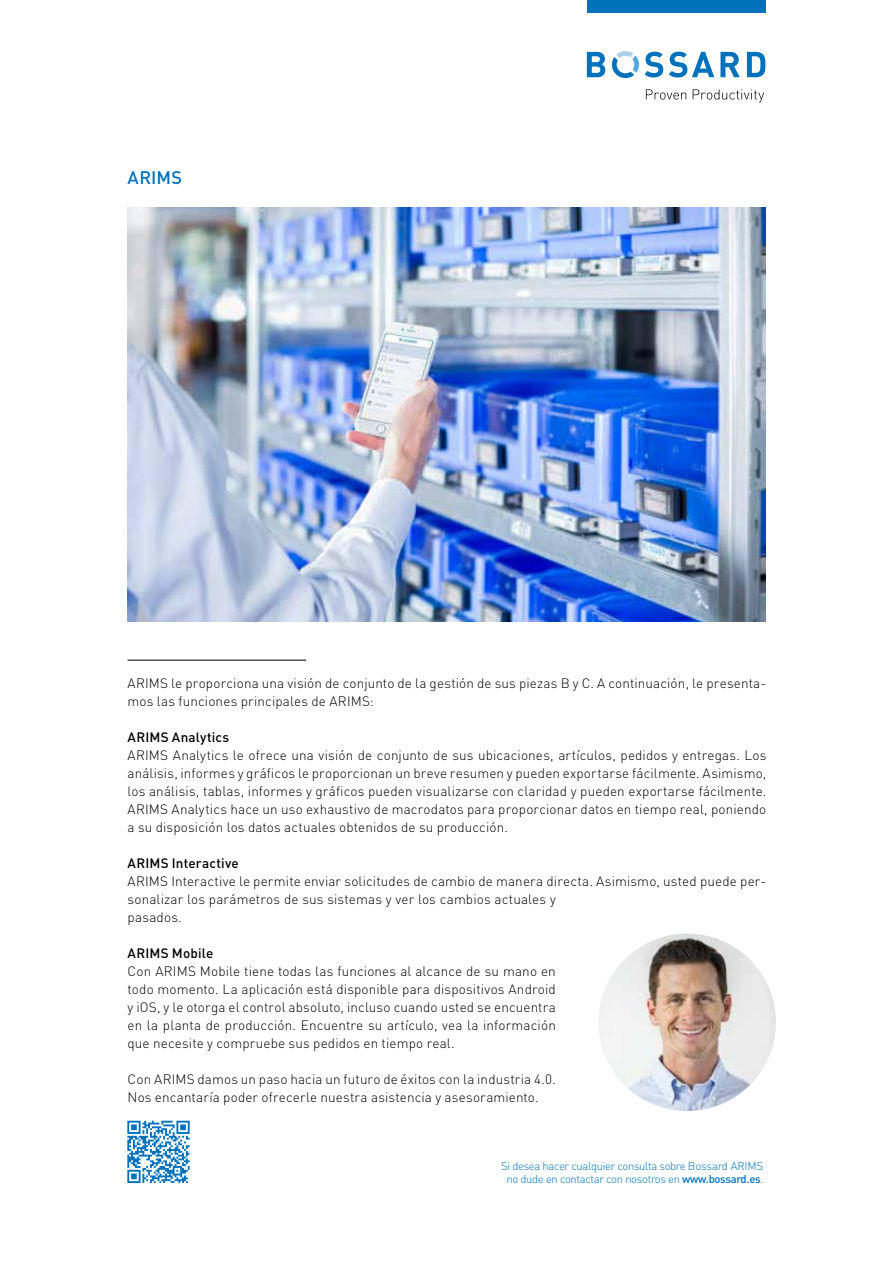
<style>
.page{position:relative;width:893px;height:1263px;background:#fff}
.page>*{position:absolute;margin:0;border:0;box-sizing:border-box;transform-origin:0 0}
.t1{font:500 18px "DINOT";letter-spacing:.01em;color:#0072bb}
.t2{font:300 13.5px/18px "DINOT";letter-spacing:.01em;color:#000}
.t3{font:500 13.5px "DINOT";letter-spacing:.01em;color:#000}
.t4{font:300 11.25px/13.5px "DINOT";letter-spacing:-.03em;color:#0072bb;text-align:center}
.s1{font-weight:500}
</style>
<div class="page">
<svg style="left:646px;top:89px;width:40px;height:11px"></svg>
<svg style="left:693px;top:89px;width:71px;height:13px"></svg>
<svg style="left:587px;top:52px;width:18px;height:25px"></svg>
<svg style="left:669px;top:52px;width:45px;height:25px"></svg>
<svg style="left:720px;top:52px;width:20px;height:25px"></svg>
<svg style="left:747px;top:52px;width:18px;height:25px"></svg>
<svg style="left:612px;top:51px;width:51px;height:28px"></svg>
<div style="left:587px;top:0;width:178px;height:13px;background:#0072bb"></div>
<img style="left:598px;top:933px;width:178px;height:178px;border-radius:89px">
<img style="left:128px;top:207px;width:637px;height:414px">
<hr style="left:128px;top:660px;width:178px;height:1px;background:#000">
<svg style="left:127px;top:1121px;width:63px;height:62px"></svg>
<h1 class="t1" style="left:128px;top:165px;width:56px">ARIMS</h1>
<p class="t2" style="left:128px;top:673px;width:640px">ARIMS le proporciona una visión de conjunto de la gestión de sus piezas B y C. A continuación, le presenta&shy;mos las funciones principales de ARIMS:</p>
<p class="t3" style="left:128px;top:728px;width:103px">ARIMS Analytics</p>
<p class="t2" style="left:128px;top:745px;width:640px;text-align:justify">ARIMS Analytics le ofrece una visión de conjunto de sus ubicaciones, artículos, pedidos y entregas. Los análisis, informes y gráficos le proporcionan un breve resumen y pueden exportarse fácilmente. Asimismo, los análisis, tablas, informes y gráficos pueden visualizarse con claridad y pueden exportarse fácilmente.<br>ARIMS Analytics hace un uso exhaustivo de macrodatos para proporcionar datos en tiempo real, poniendo a su disposición los datos actuales obtenidos de su producción.</p>
<p class="t3" style="left:128px;top:854px;width:113px">ARIMS Interactive</p>
<p class="t2" style="left:128px;top:871px;width:640px">ARIMS Interactive le permite enviar solicitudes de cambio de manera directa. Asimismo, usted puede per&shy;sonalizar los parámetros de sus sistemas y ver los cambios actuales y<br>pasados.</p>
<p class="t3" style="left:128px;top:944px;width:87px">ARIMS Mobile</p>
<p class="t2" style="left:128px;top:961px;width:430px;text-align:justify">Con ARIMS Mobile tiene todas las funciones al alcance de su mano en todo momento. La aplicación está disponible para dispositivos Android y iOS, y le otorga el control absoluto, incluso cuando usted se encuentra en la planta de producción. Encuentre su artículo, vea la información que necesite y compruebe sus pedidos en tiempo real.</p>
<p class="t2" style="left:128px;top:1069px;width:430px">Con ARIMS damos un paso hacia un futuro de éxitos con la industria 4.0.<br>Nos encantaría poder ofrecerle nuestra asistencia y asesoramiento.</p>
<p class="t4" style="left:501px;top:1158px;width:264px">Si desea hacer cualquier consulta sobre Bossard ARIMS no dude en contactar con nosotros en <span class="s1">www.bossard.es</span>.</p>
</div>
